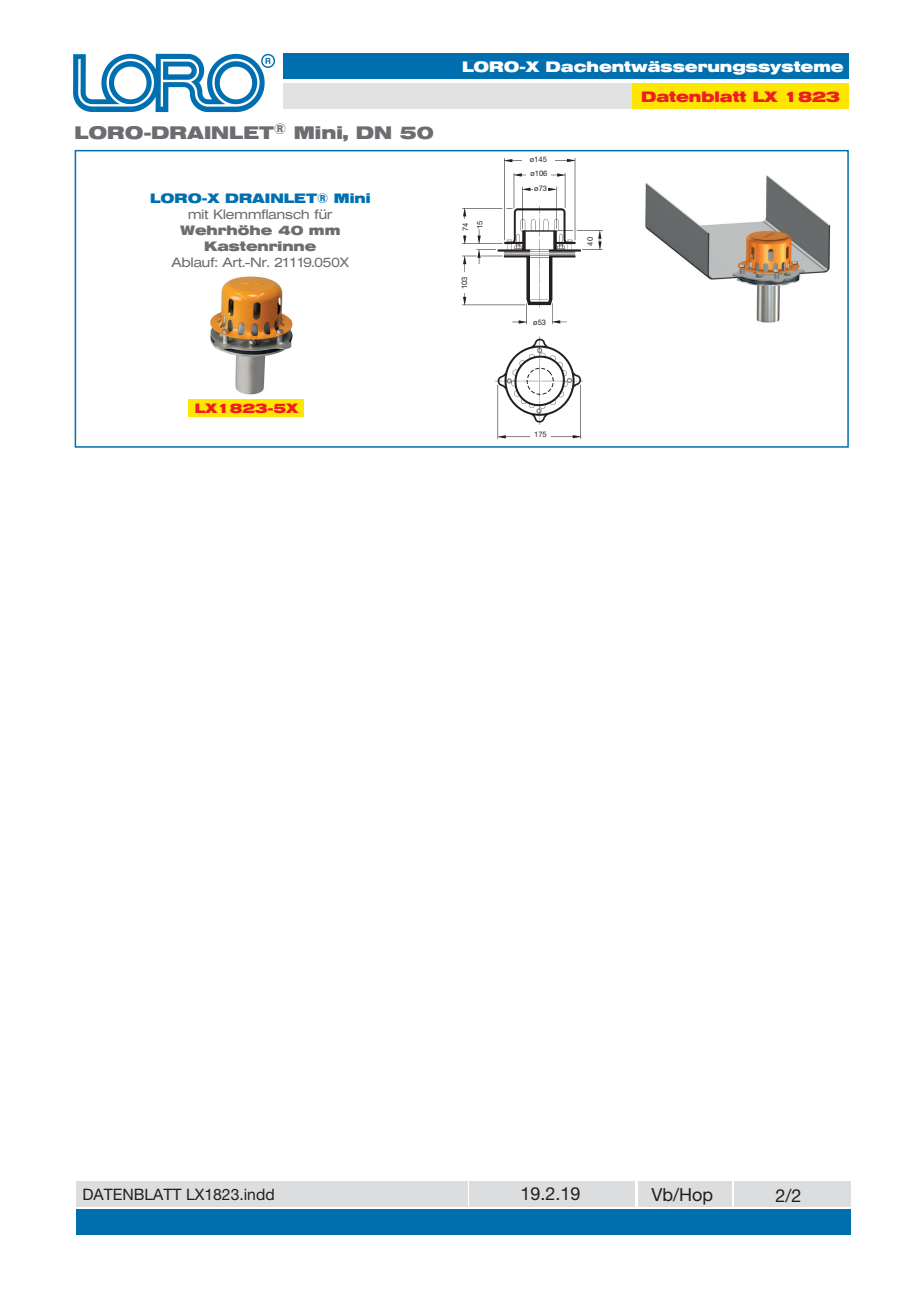
<style>
.page{position:relative;width:919px;height:1289px;background:#fff}
.page>*{position:absolute;margin:0;border:0;box-sizing:border-box;transform-origin:0 0}
.t1{font:700 18px "Helvetica Extended BQ";color:#6c6d70}
.t2{font:18px "Helvetica Neue LT Std";color:#231f20}
.t3{font:15.75px "Helvetica Neue LT Std";color:#231f20}
.t4{font:700 15px "Helvetica Extended BQ";color:#fff}
.t5{font:700 15px "Helvetica Extended BQ";color:#ee1d23}
.t6{font:300 13.5px "Helvetica Extended BQ";color:#6c6d70}
.t7{font:700 13.5px/16.2px "Helvetica Extended BQ";color:#6c6d70;text-align:center}
.t8{font:700 13.5px "Helvetica Extended BQ";color:#006faf}
.t9{font:700 13.5px "Helvetica Extended BQ";color:#ee1d23}
.t10{font:7.65px "Helvetica Neue LT Std";color:#231f20}
</style>
<div class="page">
<div style="left:283px;top:54px;width:565px;height:25px;background:#006faf"></div>
<div style="left:283px;top:83px;width:565px;height:26px;background:#e1e2e4"></div>
<img style="left:73px;top:53px;width:202px;height:60px">
<div style="left:76px;top:1209px;width:774px;height:26px;background:#006faf"></div>
<div style="left:76px;top:1181px;width:391px;height:25px;background:#dcdddf"></div>
<div style="left:469px;top:1181px;width:166px;height:25px;background:#dcdddf"></div>
<div style="left:638px;top:1181px;width:93px;height:25px;background:#dcdddf"></div>
<div style="left:734px;top:1181px;width:116px;height:25px;background:#dcdddf"></div>
<div style="left:631px;top:83px;width:217px;height:26px;background:#ffe601"></div>
<div style="left:75px;top:150px;width:773px;height:297px;background:#fff;border:2px solid #006faf"></div>
<img style="left:188px;top:276px;width:116px;height:124px">
<div style="left:189px;top:400px;width:115px;height:17px;background:#ffe601"></div>
<img style="left:462px;top:159px;width:141px;height:279px">
<div style="left:522px;top:156px;width:32px;height:11px;background:#fff"></div>
<div style="left:462px;top:219px;width:11px;height:15px;background:#fff"></div>
<div style="left:461px;top:272px;width:11px;height:21px;background:#fff"></div>
<div style="left:530px;top:431px;width:21px;height:11px;background:#fff"></div>
<div style="left:527px;top:171px;width:24px;height:11px;background:#fff"></div>
<div style="left:528px;top:320px;width:23px;height:10px;background:#fff"></div>
<div style="left:533px;top:185px;width:14px;height:11px;background:#fff"></div>
<img style="left:645px;top:175px;width:186px;height:147px">
<p class="t4" style="left:462px;top:58px;width:383px">LORO-X Dachentwässerungssysteme</p>
<h1 class="t1" style="left:75px;top:122px;width:360px">LORO-DRAINLET<sup>®</sup> Mini, DN 50</h1>
<p class="t8" style="left:150px;top:190px;width:222px">LORO-X DRAINLET® Mini</p>
<p class="t6" style="left:188px;top:206px;width:146px">mit Klemmflansch für</p>
<p class="t7" style="left:180px;top:222px;width:162px">Wehrhöhe 40 mm<br>Kastenrinne</p>
<p class="t6" style="left:171px;top:255px;width:179px">Ablauf: Art.-Nr. 21119.050X</p>
<p class="t10" style="left:460px;top:231px;width:10px;rotate:-90deg">74</p>
<p class="t10" style="left:475px;top:229px;width:10px;rotate:-90deg">15</p>
<p class="t10" style="left:460px;top:289px;width:14px;rotate:-90deg">103</p>
<p class="t9" style="left:195px;top:401px;width:105px">LX1823-5X</p>
<p class="t10" style="left:530px;top:154px;width:19px">ø145</p>
<p class="t10" style="left:530px;top:169px;width:19px">ø106</p>
<p class="t10" style="left:534px;top:183px;width:14px">ø73</p>
<p class="t10" style="left:533px;top:318px;width:14px">ø53</p>
<p class="t10" style="left:585px;top:245px;width:10px;rotate:-90deg">40</p>
<p class="t10" style="left:534px;top:429px;width:14px">175</p>
<p class="t5" style="left:641px;top:88px;width:201px">Datenblatt LX 1823</p>
<p class="t3" style="left:82px;top:1184px;width:194px">DATENBLATT LX1823.indd</p>
<h1 class="t2" style="left:520px;top:1183px;width:62px">19.2.19</h1>
<h1 class="t2" style="left:651px;top:1183px;width:63px">Vb/Hop</h1>
<h1 class="t2" style="left:775px;top:1185px;width:28px">2/2</h1>
</div>
